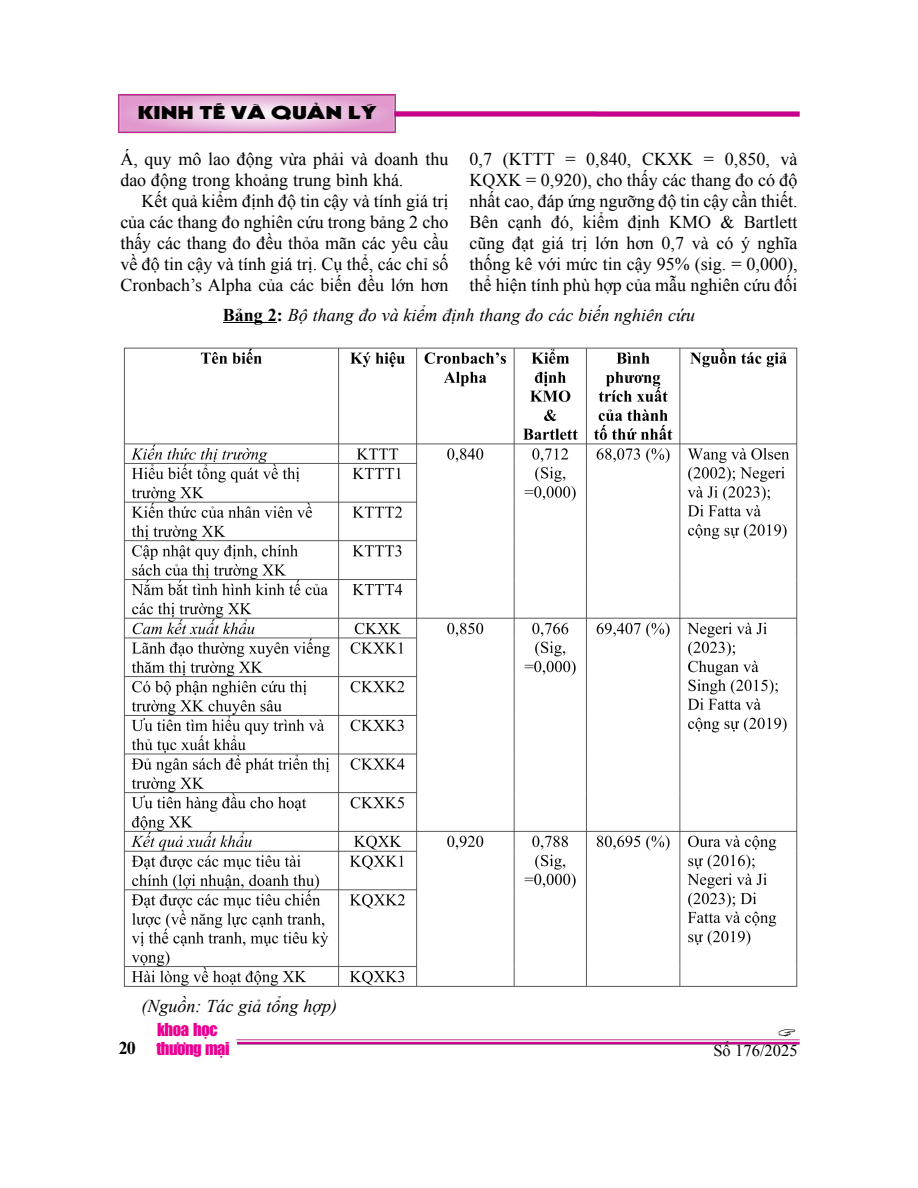
<style>
.page{position:relative;width:918px;height:1188px;background:#fff}
.page>*{position:absolute;margin:0;border:0;box-sizing:border-box;transform-origin:0 0}
.t1{font:18px/21px "Times New Roman";color:#000;text-align:justify}
.t2{font:italic 18px "Times New Roman";color:#000}
.t3{font:18px "UTM Kabel KT";color:#000;scale:1.45 1}
.t4{font:700 18px "Times New Roman";color:#000}
.t5{font:16.5px "UTM Impact";letter-spacing:-.03em;color:#e90091}
.t6{font:16.5px "Times New Roman";color:#000}
.s1{font-weight:700;font-style:normal}
</style>
<div class="page">
<img style="left:236px;top:1039px;width:564px;height:6px">
<img style="left:118px;top:93px;width:278px;height:41px">
<img style="left:392px;top:110px;width:408px;height:8px">
<div style="left:155px;top:1040px;width:82px;height:26px;background:#fff"></div>
<hr style="left:223px;top:322px;width:54px;height:1px;background:#000">
<img style="left:123px;top:347px;width:675px;height:640px">
<p class="t3" style="left:138px;top:101px;width:166px">KINH TẾ VÀ QUẢN LÝ</p>
<p class="t1" style="left:120px;top:148px;width:330px">Á, quy mô lao động vừa phải và doanh thu dao động trong khoảng trung bình khá.</p>
<p class="t1" style="left:120px;top:190px;width:330px;text-indent:21px">Kết quả kiểm định độ tin cậy và tính giá trị của các thang đo nghiên cứu trong bảng 2 cho thấy các thang đo đều thỏa mãn các yêu cầu về độ tin cậy và tính giá trị. Cụ thể, các chỉ số Cronbach’s Alpha của các biến đều lớn hơn</p>
<p class="t1" style="left:470px;top:148px;width:330px">0,7 (KTTT = 0,840, CKXK = 0,850, và KQXK = 0,920), cho thấy các thang đo có độ nhất cao, đáp ứng ngưỡng độ tin cậy cần thiết.<br>Bên cạnh đó, kiểm định KMO &amp; Bartlett cũng đạt giá trị lớn hơn 0,7 và có ý nghĩa thống kê với mức tin cậy 95% (sig. = 0,000), thể hiện tính phù hợp của mẫu nghiên cứu đối</p>
<p class="t2" style="left:223px;top:305px;width:474px"><span class="s1">Bảng 2:</span> Bộ thang đo và kiểm định thang đo các biến nghiên cứu</p>
<p class="t2" style="left:142px;top:996px;width:197px">(Nguồn: Tác giả tổng hợp)</p>
<p class="t5" style="left:157px;top:1019px;width:62px">khoa học</p>
<p class="t4" style="left:119px;top:1038px;width:19px">20</p>
<p class="t6" style="left:713px;top:1042px;width:86px">Số 176/2025</p>
<p class="t5" style="left:156px;top:1037px;width:75px">thương mại</p>
</div>
